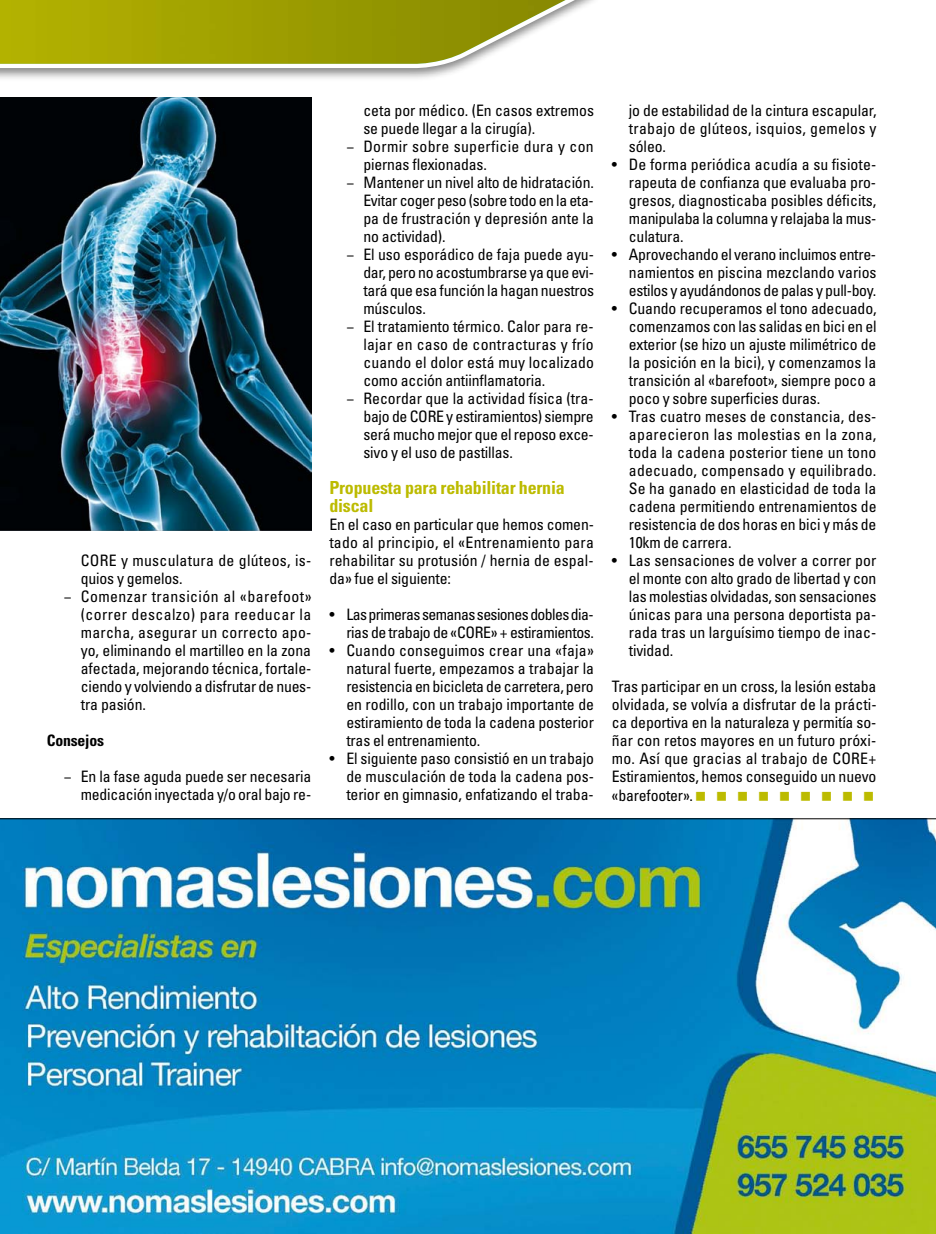
<style>
.page{position:relative;width:936px;height:1234px;background:#fff}
.page>*{position:absolute;margin:0;border:0;box-sizing:border-box;transform-origin:0 0}
.t1{font:700 condensed 18px/18px "Univers LT Std";letter-spacing:-.01em;color:#bcbb00}
.t2{font:condensed 15.75px/18px "Univers LT Std";letter-spacing:-.01em;color:#000;text-align:justify}
.t3{font:condensed 15.75px/18px "Univers LT Std";letter-spacing:-.04em;color:#000;text-align:right}
.t4{font:condensed 15.75px "Univers LT Std";letter-spacing:.02em;color:#000}
.t5{font:condensed 15.75px "Univers LT Std";letter-spacing:.015em;color:#000}
.t6{font:condensed 15.75px "Univers LT Std";letter-spacing:.03em;color:#000}
.t7{font:condensed 15.75px "Univers LT Std";letter-spacing:.025em;color:#000}
.t8{font:condensed 15.75px "Univers LT Std";letter-spacing:.01em;color:#000}
.t9{font:700 condensed 15.75px "Univers LT Std";letter-spacing:-.01em;color:#000}
</style>
<div class="page">
<div style="left:0;top:0;width:602px;height:81px;background:#000;opacity:.5"></div>
<svg style="left:0;top:0;width:597px;height:70px"></svg>
<img style="left:0;top:819px;width:935px;height:414px">
<hr style="left:0;top:818px;width:935px;height:1px;background:#000">
<img style="left:0;top:98px;width:311px;height:432px">
<p class="t4" style="left:81px;top:550px;width:232px">CORE y musculatura de glúteos, is-</p>
<p class="t2" style="left:81px;top:569px;width:103px">quios y gemelos.</p>
<p class="t6" style="left:64px;top:586px;width:249px">− Comenzar transición al «barefoot»</p>
<p class="t7" style="left:81px;top:604px;width:232px">(correr descalzo) para reeducar la</p>
<p class="t5" style="left:81px;top:622px;width:232px">marcha, asegurar un correcto apo-</p>
<p class="t2" style="left:81px;top:641px;width:232px">yo, eliminando el martilleo en la zona</p>
<p class="t2" style="left:81px;top:659px;width:232px">afectada, mejorando técnica, fortale-</p>
<p class="t2" style="left:81px;top:677px;width:232px">ciendo y volviendo a disfrutar de nues-</p>
<p class="t2" style="left:81px;top:695px;width:67px">tra pasión.</p>
<p class="t9" style="left:47px;top:731px;width:59px">Consejos</p>
<p class="t2" style="left:64px;top:767px;width:249px;text-align:right">− En la fase aguda puede ser necesaria medicación inyectada y/o oral bajo re-</p>
<p class="t2" style="left:363px;top:101px;width:232px">ceta por médico. (En casos extremos</p>
<p class="t2" style="left:363px;top:119px;width:173px">se puede llegar a la cirugía).</p>
<p class="t4" style="left:346px;top:136px;width:249px">− Dormir sobre superficie dura y con</p>
<p class="t2" style="left:363px;top:155px;width:125px">piernas flexionadas.</p>
<p class="t2" style="left:346px;top:173px;width:249px">− Mantener un nivel alto de hidratación.</p>
<p class="t2" style="left:363px;top:191px;width:232px">Evitar coger peso (sobre todo en la eta-</p>
<p class="t2" style="left:363px;top:209px;width:232px">pa de frustración y depresión ante la</p>
<p class="t2" style="left:363px;top:227px;width:84px">no actividad).</p>
<p class="t2" style="left:346px;top:245px;width:249px">− El uso esporádico de faja puede ayu-</p>
<p class="t2" style="left:363px;top:263px;width:232px">dar, pero no acostumbrarse ya que evi-</p>
<p class="t2" style="left:363px;top:281px;width:232px">tará que esa función la hagan nuestros</p>
<p class="t2" style="left:363px;top:299px;width:64px">músculos.</p>
<p class="t2" style="left:346px;top:317px;width:249px">− El tratamiento térmico. Calor para re-</p>
<p class="t5" style="left:363px;top:334px;width:232px">lajar en caso de contracturas y frío</p>
<p class="t8" style="left:363px;top:352px;width:232px">cuando el dolor está muy localizado</p>
<p class="t2" style="left:363px;top:371px;width:183px">como acción antiinflamatoria.</p>
<p class="t2" style="left:346px;top:389px;width:249px">− Recordar que la actividad física (tra-</p>
<p class="t2" style="left:363px;top:407px;width:232px">bajo de CORE y estiramientos) siempre</p>
<p class="t2" style="left:363px;top:425px;width:232px">será mucho mejor que el reposo exce-</p>
<p class="t2" style="left:363px;top:443px;width:151px">sivo y el uso de pastillas.</p>
<p class="t1" style="left:329px;top:478px;width:237px">Propuesta para rehabilitar hernia discal</p>
<p class="t2" style="left:329px;top:515px;width:266px">En el caso en particular que hemos comen&shy;tado al principio, el «Entrenamiento para rehabilitar su protusión / hernia de espal&shy;da» fue el siguiente:</p>
<p class="t3" style="left:329px;top:605px;width:266px">• Las primeras semanas sesiones dobles dia&shy;rias de trabajo de «CORE» + estiramientos.</p>
<p class="t2" style="left:346px;top:641px;width:249px;text-indent:-17px">• Cuando conseguimos crear una «faja» natural fuerte, empezamos a trabajar la resistencia en bicicleta de carretera, pero en rodillo, con un trabajo importante de estiramiento de toda la cadena posterior tras el entrenamiento.</p>
<p class="t2" style="left:346px;top:749px;width:249px;text-indent:-17px">• El siguiente paso consistió en un trabajo de musculación de toda la cadena pos&shy;terior en gimnasio, enfatizando el traba-</p>
<p class="t2" style="left:629px;top:101px;width:249px">jo de estabilidad de la cintura escapular, trabajo de glúteos, isquios, gemelos y sóleo.</p>
<p class="t2" style="left:629px;top:155px;width:249px;text-indent:-17px">• De forma periódica acudía a su fisiote&shy;rapeuta de confianza que evaluaba pro&shy;gresos, diagnosticaba posibles déficits, manipulaba la columna y relajaba la mus&shy;culatura.</p>
<p class="t2" style="left:629px;top:245px;width:249px;text-indent:-17px">• Aprovechando el verano incluimos entre&shy;namientos en piscina mezclando varios estilos y ayudándonos de palas y pull-boy.</p>
<p class="t2" style="left:629px;top:299px;width:249px;text-indent:-17px">• Cuando recuperamos el tono adecuado, comenzamos con las salidas en bici en el exterior (se hizo un ajuste milimétrico de la posición en la bici), y comenzamos la transición al «barefoot», siempre poco a poco y sobre superficies duras.</p>
<p class="t2" style="left:629px;top:407px;width:249px;text-indent:-17px">• Tras cuatro meses de constancia, des&shy;aparecieron las molestias en la zona, toda la cadena posterior tiene un tono adecuado, compensado y equilibrado.<br>Se ha ganado en elasticidad de toda la cadena permitiendo entrenamientos de resistencia de dos horas en bici y más de 10km de carrera.</p>
<p class="t2" style="left:629px;top:551px;width:249px;text-indent:-17px">• Las sensaciones de volver a correr por el monte con alto grado de libertad y con las molestias olvidadas, son sensaciones únicas para una persona deportista pa&shy;rada tras un larguísimo tiempo de inac&shy;tividad.</p>
<p class="t2" style="left:612px;top:677px;width:266px">Tras participar en un cross, la lesión estaba olvidada, se volvía a disfrutar de la prácti&shy;ca deportiva en la naturaleza y permitía so&shy;ñar con retos mayores en un futuro próxi&shy;mo. Así que gracias al trabajo de CORE+ Estiramientos, hemos conseguido un nuevo «barefooter».</p>
</div>
